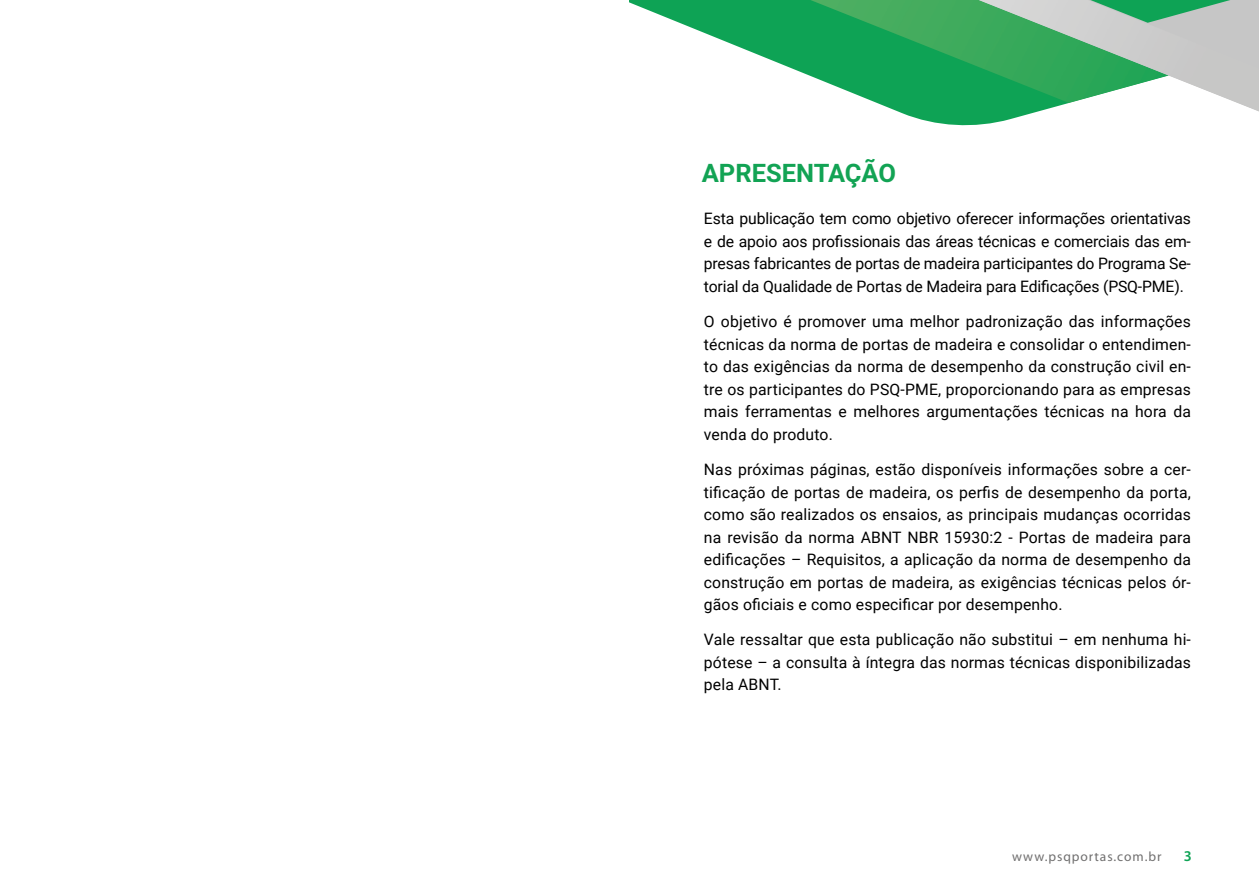
<style>
.page{position:relative;width:1259px;height:893px;background:#fff}
.page>*{position:absolute;margin:0;border:0;box-sizing:border-box;transform-origin:0 0}
.t1{font:700 25.5px "Roboto";color:#12a354}
.t2{font:15.75px/22.5px "Roboto";letter-spacing:.01em;color:#000;text-align:justify}
.t3{font:600 15px "Myriad Pro";color:#0ea355}
.t4{font:13.5px "Myriad Pro";letter-spacing:.07em;color:#706f6f}
</style>
<div class="page">
<svg style="left:629px;top:0;width:411px;height:126px"></svg>
<svg style="left:740px;top:0;width:519px;height:111px"></svg>
<h1 class="t1" style="left:702px;top:155px;width:196px">APRESENTAÇÃO</h1>
<p class="t2" style="left:704px;top:207px;width:488px">Esta publicação tem como objetivo oferecer informações orientativas e de apoio aos profissionais das áreas técnicas e comerciais das em&shy;presas fabricantes de portas de madeira participantes do Programa Se&shy;torial da Qualidade de Portas de Madeira para Edificações (PSQ-PME).</p>
<p class="t2" style="left:704px;top:310px;width:488px">O objetivo é promover uma melhor padronização das informações técnicas da norma de portas de madeira e consolidar o entendimen&shy;to das exigências da norma de desempenho da construção civil en&shy;tre os participantes do PSQ-PME, proporcionando para as empresas mais ferramentas e melhores argumentações técnicas na hora da venda do produto.</p>
<p class="t2" style="left:704px;top:458px;width:488px">Nas próximas páginas, estão disponíveis informações sobre a cer&shy;tificação de portas de madeira, os perfis de desempenho da porta, como são realizados os ensaios, as principais mudanças ocorridas na revisão da norma ABNT NBR 15930:2 - Portas de madeira para edificações – Requisitos, a aplicação da norma de desempenho da construção em portas de madeira, as exigências técnicas pelos ór&shy;gãos oficiais e como especificar por desempenho.</p>
<p class="t2" style="left:704px;top:628px;width:488px">Vale ressaltar que esta publicação não substitui – em nenhuma hi&shy;pótese – a consulta à íntegra das normas técnicas disponibilizadas pela ABNT.</p>
<p class="t4" style="left:1012px;top:848px;width:151px">www.psqportas.com.br</p>
<p class="t3" style="left:1183px;top:846px;width:10px">3</p>
</div>
